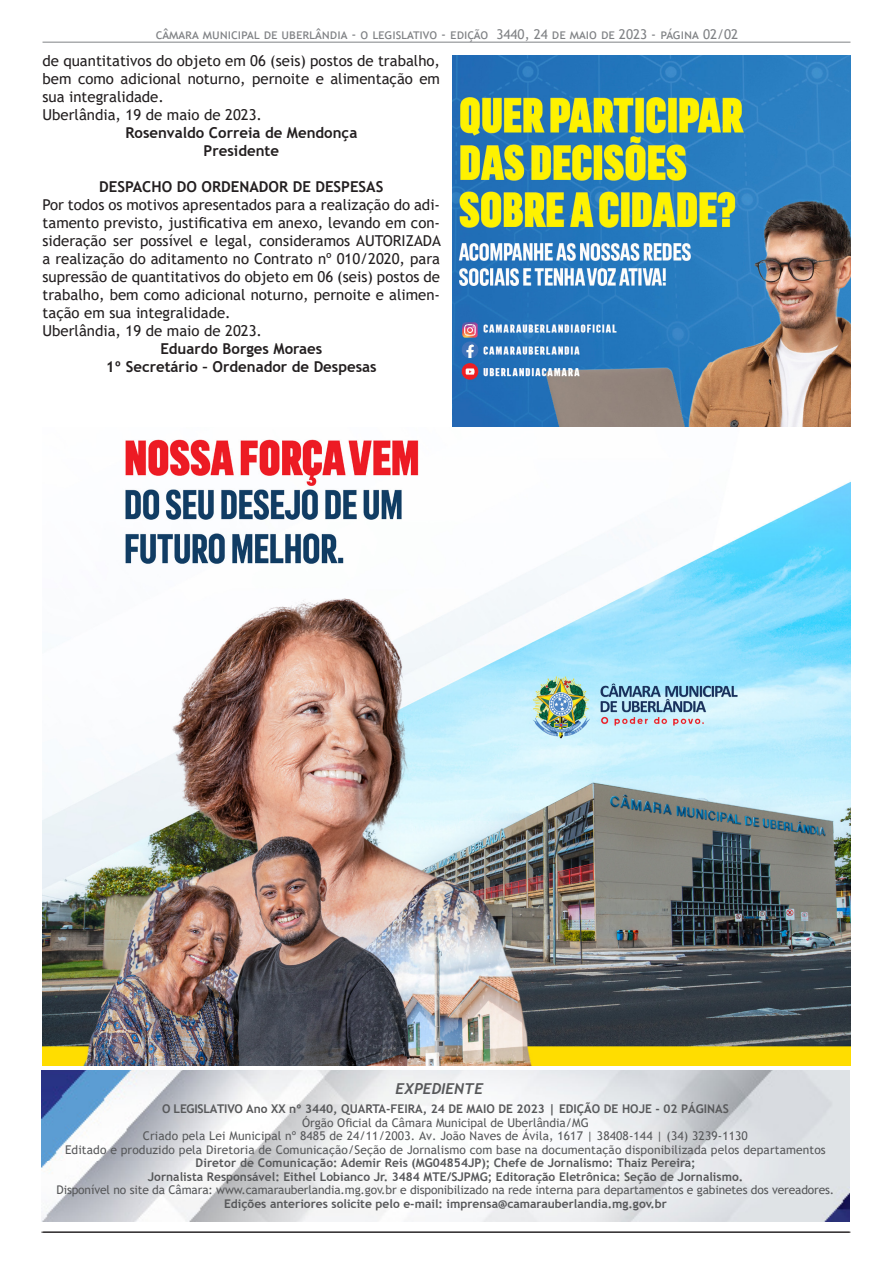
<style>
.page{position:relative;width:893px;height:1263px;background:#fff}
.page>*{position:absolute;margin:0;border:0;box-sizing:border-box;transform-origin:0 0}
.t1{font:15px/18px "Trebuchet MS";color:#231f20;text-align:justify}
.t2{font:700 15px "Trebuchet MS";color:#231f20}
.t3{font:italic 700 15px "Trebuchet";color:#57585a}
.t4{font:13.5px "Trebuchet MS";color:#808285}
.t5{font:12px "Trebuchet MS";letter-spacing:.01em;color:#57585a}
.t6{font:700 12px "Trebuchet MS";color:#57585a}
.t7{font:12px/13.5px "Trebuchet MS";letter-spacing:-.01em;color:#57585a;text-align:center}
.s1{font-weight:700}
</style>
<div class="page">
<hr style="left:41px;top:1232px;width:808px;height:1px;background:#231f20">
<img style="left:41px;top:1071px;width:808px;height:150px">
<hr style="left:43px;top:1232px;width:807px;height:1px;background:#231f20">
<hr style="left:43px;top:42px;width:807px;height:1px;background:#808285">
<img style="left:453px;top:55px;width:397px;height:372px">
<img style="left:43px;top:439px;width:807px;height:626px">
<p class="t4" style="left:156px;top:26px;width:584px">câmara municipal de uberlândia - o legislativo - edição 3440, 24 de maio de 2023 - página 02/02</p>
<p class="t1" style="left:43px;top:52px;width:399px">de quantitativos do objeto em 06 (seis) postos de trabalho, bem como adicional noturno, pernoite e alimentação em sua integralidade.</p>
<p class="t1" style="left:43px;top:106px;width:221px">Uberlândia, 19 de maio de 2023.</p>
<p class="t2" style="left:125px;top:124px;width:233px">Rosenvaldo Correia de Mendonça</p>
<p class="t2" style="left:204px;top:142px;width:77px">Presidente</p>
<p class="t2" style="left:99px;top:178px;width:286px">DESPACHO DO ORDENADOR DE DESPESAS</p>
<p class="t1" style="left:43px;top:196px;width:400px">Por todos os motivos apresentados para a realização do adi&shy;tamento previsto, justificativa em anexo, levando em con&shy;sideração ser possível e legal, consideramos AUTORIZADA a realização do aditamento no Contrato nº 010/2020, para supressão de quantitativos do objeto em 06 (seis) postos de trabalho, bem como adicional noturno, pernoite e alimen&shy;tação em sua integralidade.</p>
<p class="t1" style="left:43px;top:322px;width:221px">Uberlândia, 19 de maio de 2023.</p>
<p class="t2" style="left:160px;top:340px;width:163px">Eduardo Borges Moraes</p>
<p class="t2" style="left:106px;top:358px;width:272px">1º Secretário – Ordenador de Despesas</p>
<p class="t3" style="left:395px;top:1079px;width:90px">EXPEDIENTE</p>
<p class="t6" style="left:162px;top:1101px;width:568px">O LEGISLATIVO Ano XX nº 3440, QUARTA-FEIRA, 24 DE MAIO DE 2023 | EDIÇÃO DE HOJE - 02 PÁGINAS</p>
<p class="t5" style="left:302px;top:1115px;width:288px">Órgão Oficial da Câmara Municipal de Uberlândia/MG</p>
<p class="t5" style="left:143px;top:1128px;width:606px">Criado pela Lei Municipal nº 8485 de 24/11/2003. Av. João Naves de Ávila, 1617 | 38408-144 | (34) 3239-1130</p>
<p class="t5" style="left:65px;top:1142px;width:762px">Editado e produzido pela Diretoria de Comunicação/Seção de Jornalismo com base na documentação disponibilizada pelos departamentos</p>
<p class="t6" style="left:195px;top:1155px;width:502px">Diretor de Comunicação: Ademir Reis (MG04854JP); Chefe de Jornalismo: Thaiz Pereira;</p>
<p class="t6" style="left:148px;top:1169px;width:597px">Jornalista Responsável: Eithel Lobianco Jr. 3484 MTE/SJPMG; Editoração Eletrônica: Seção de Jornalismo.</p>
<p class="t7" style="left:56px;top:1183px;width:779px">Disponível no site da Câmara: www.camarauberlandia.mg.gov.br e disponibilizado na rede interna para departamentos e gabinetes dos vereadores.<br><span class="s1">Edições anteriores solicite pelo e-mail: imprensa@camarauberlandia.mg.gov.br</span></p>
</div>
